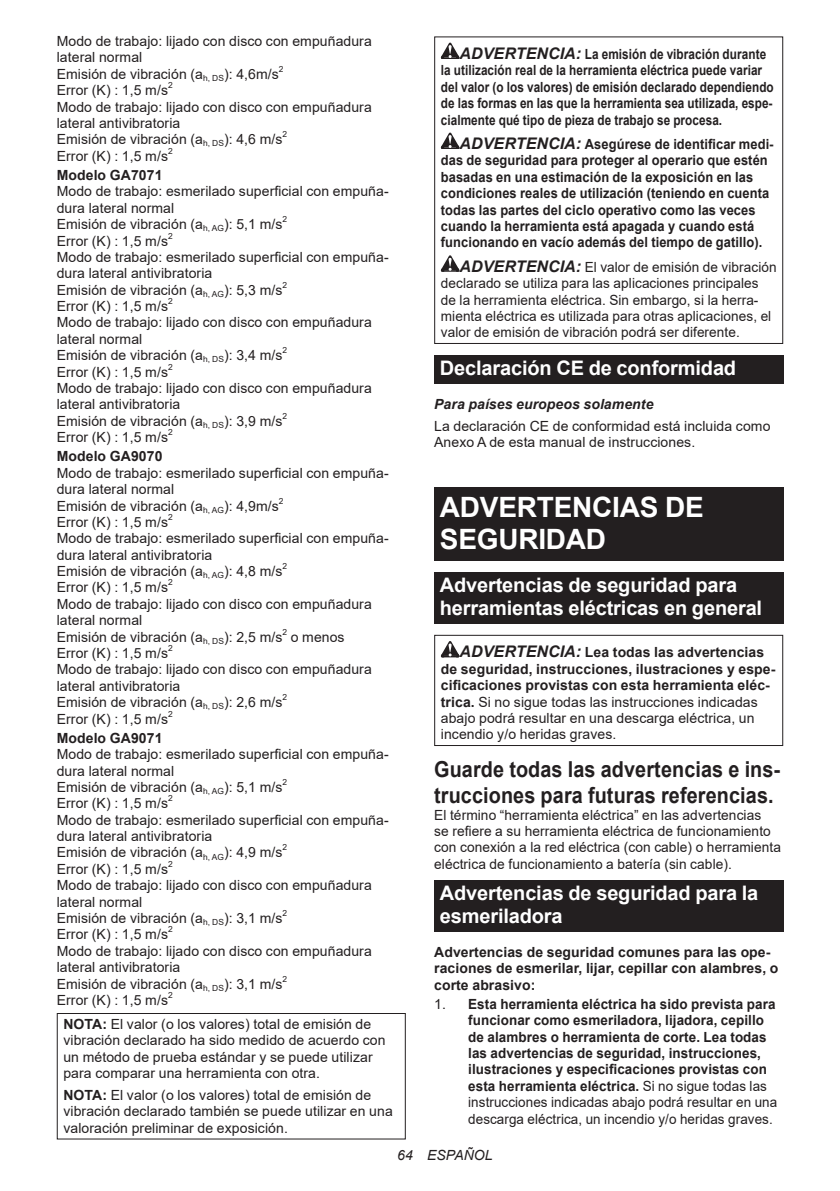
<style>
.page{position:relative;width:840px;height:1191px;background:#fff}
.page>*{position:absolute;margin:0;border:0;box-sizing:border-box;transform-origin:0 0}
.t1{font:700 28px/32.8px "Arial";letter-spacing:-.01em;color:#fff}
.t2{font:700 22px/25.8px "Arial";letter-spacing:.005em;color:#231f20;scale:.9 1}
.t3{font:700 20px/23.4px "Arial";letter-spacing:-.01em;color:#fff}
.t4{font:14px/16.4px "Arial";letter-spacing:.005em;color:#231f20}
.t5{font:700 14px/16.4px "Arial";letter-spacing:.005em;color:#231f20}
.t6{font:700 14px/16.4px "Arial";letter-spacing:.005em;color:#231f20;scale:.96 1}
.t7{font:700 14px/16.4px "Arial";letter-spacing:.005em;color:#231f20;scale:.92 1}
.t8{font:700 14px/16.4px "Arial";letter-spacing:.005em;color:#231f20;scale:.84 1}
.t9{font:italic 700 14px "Arial";letter-spacing:.005em;color:#231f20}
.t10{font:italic 14px "Arial";letter-spacing:.005em;color:#231f20}
.t11{font:8.4px "Arial";color:#231f20}
.s1{font-weight:700}
.s2{font-style:italic;font-size:16px}
.s3{font-weight:700;font-style:italic;font-size:16px}
.s4{font-weight:400}
</style>
<div class="page">
<div style="left:57px;top:1013px;width:348px;height:126px;border:1px solid #231f20"></div>
<svg style="left:440px;top:43px;width:19px;height:16px"></svg>
<svg style="left:440px;top:133px;width:19px;height:16px"></svg>
<svg style="left:440px;top:255px;width:19px;height:17px"></svg>
<div style="left:434px;top:36px;width:348px;height:308px;border:1px solid #231f20"></div>
<div style="left:434px;top:355px;width:348px;height:29px;background:#231f20"></div>
<div style="left:434px;top:487px;width:348px;height:73px;background:#231f20"></div>
<div style="left:434px;top:572px;width:348px;height:52px;background:#231f20"></div>
<svg style="left:440px;top:641px;width:19px;height:16px"></svg>
<div style="left:434px;top:635px;width:348px;height:111px;border:1px solid #231f20"></div>
<div style="left:434px;top:880px;width:348px;height:52px;background:#231f20"></div>
<p class="t4" style="left:57px;top:33px;width:316px">Modo de trabajo: lijado con disco con empuñadura lateral normal<br>Emisión de vibración (a<sub>h,</sub> <sub>DS</sub>): 4,6m/s</p>
<p class="t11" style="left:279px;top:63px;width:6px">2</p>
<p class="t4" style="left:57px;top:82px;width:113px">Error (K) : 1,5 m/s</p>
<p class="t11" style="left:168px;top:79px;width:6px">2</p>
<p class="t4" style="left:57px;top:98px;width:316px">Modo de trabajo: lijado con disco con empuñadura lateral antivibratoria<br>Emisión de vibración (a<sub>h,</sub> <sub>DS</sub>): 4,6 m/s</p>
<p class="t11" style="left:282px;top:129px;width:6px">2</p>
<p class="t4" style="left:57px;top:147px;width:113px">Error (K) : 1,5 m/s</p>
<p class="t11" style="left:168px;top:145px;width:6px">2</p>
<p class="t5" style="left:57px;top:167px;width:107px">Modelo GA7071</p>
<p class="t4" style="left:57px;top:183px;width:333px">Modo de trabajo: esmerilado superficial con empuña&shy;dura lateral normal<br>Emisión de vibración (a<sub>h,</sub> <sub>AG</sub>): 5,1 m/s</p>
<p class="t11" style="left:282px;top:213px;width:6px">2</p>
<p class="t4" style="left:57px;top:232px;width:113px">Error (K) : 1,5 m/s</p>
<p class="t11" style="left:168px;top:230px;width:6px">2</p>
<p class="t4" style="left:57px;top:249px;width:333px">Modo de trabajo: esmerilado superficial con empuña&shy;dura lateral antivibratoria<br>Emisión de vibración (a<sub>h,</sub> <sub>AG</sub>): 5,3 m/s</p>
<p class="t11" style="left:282px;top:279px;width:6px">2</p>
<p class="t4" style="left:57px;top:298px;width:113px">Error (K) : 1,5 m/s</p>
<p class="t11" style="left:168px;top:295px;width:6px">2</p>
<p class="t4" style="left:57px;top:314px;width:316px">Modo de trabajo: lijado con disco con empuñadura lateral normal<br>Emisión de vibración (a<sub>h,</sub> <sub>DS</sub>): 3,4 m/s</p>
<p class="t11" style="left:282px;top:344px;width:6px">2</p>
<p class="t4" style="left:57px;top:363px;width:113px">Error (K) : 1,5 m/s</p>
<p class="t11" style="left:168px;top:361px;width:6px">2</p>
<p class="t4" style="left:57px;top:380px;width:316px">Modo de trabajo: lijado con disco con empuñadura lateral antivibratoria<br>Emisión de vibración (a<sub>h,</sub> <sub>DS</sub>): 3,9 m/s</p>
<p class="t11" style="left:282px;top:410px;width:6px">2</p>
<p class="t4" style="left:57px;top:429px;width:113px">Error (K) : 1,5 m/s</p>
<p class="t11" style="left:168px;top:426px;width:6px">2</p>
<p class="t5" style="left:57px;top:448px;width:107px">Modelo GA9070</p>
<p class="t4" style="left:57px;top:464px;width:333px">Modo de trabajo: esmerilado superficial con empuña&shy;dura lateral normal<br>Emisión de vibración (a<sub>h,</sub> <sub>AG</sub>): 4,9m/s</p>
<p class="t11" style="left:279px;top:495px;width:6px">2</p>
<p class="t4" style="left:57px;top:514px;width:113px">Error (K) : 1,5 m/s</p>
<p class="t11" style="left:168px;top:511px;width:6px">2</p>
<p class="t4" style="left:57px;top:530px;width:333px">Modo de trabajo: esmerilado superficial con empuña&shy;dura lateral antivibratoria<br>Emisión de vibración (a<sub>h,</sub> <sub>AG</sub>): 4,8 m/s</p>
<p class="t11" style="left:282px;top:560px;width:6px">2</p>
<p class="t4" style="left:57px;top:579px;width:113px">Error (K) : 1,5 m/s</p>
<p class="t11" style="left:168px;top:577px;width:6px">2</p>
<p class="t4" style="left:57px;top:595px;width:316px">Modo de trabajo: lijado con disco con empuñadura lateral normal<br>Emisión de vibración (a<sub>h,</sub> <sub>DS</sub>): 2,5 m/s</p>
<p class="t11" style="left:282px;top:626px;width:6px">2</p>
<p class="t4" style="left:290px;top:628px;width:55px">o menos</p>
<p class="t4" style="left:57px;top:645px;width:113px">Error (K) : 1,5 m/s</p>
<p class="t11" style="left:168px;top:642px;width:6px">2</p>
<p class="t4" style="left:57px;top:661px;width:316px">Modo de trabajo: lijado con disco con empuñadura lateral antivibratoria<br>Emisión de vibración (a<sub>h,</sub> <sub>DS</sub>): 2,6 m/s</p>
<p class="t11" style="left:282px;top:691px;width:6px">2</p>
<p class="t4" style="left:57px;top:710px;width:113px">Error (K) : 1,5 m/s</p>
<p class="t11" style="left:168px;top:708px;width:6px">2</p>
<p class="t5" style="left:57px;top:730px;width:107px">Modelo GA9071</p>
<p class="t4" style="left:57px;top:746px;width:333px">Modo de trabajo: esmerilado superficial con empuña&shy;dura lateral normal<br>Emisión de vibración (a<sub>h,</sub> <sub>AG</sub>): 5,1 m/s</p>
<p class="t11" style="left:282px;top:776px;width:6px">2</p>
<p class="t4" style="left:57px;top:795px;width:113px">Error (K) : 1,5 m/s</p>
<p class="t11" style="left:168px;top:792px;width:6px">2</p>
<p class="t4" style="left:57px;top:811px;width:333px">Modo de trabajo: esmerilado superficial con empuña&shy;dura lateral antivibratoria<br>Emisión de vibración (a<sub>h,</sub> <sub>AG</sub>): 4,9 m/s</p>
<p class="t11" style="left:282px;top:841px;width:6px">2</p>
<p class="t4" style="left:57px;top:860px;width:113px">Error (K) : 1,5 m/s</p>
<p class="t11" style="left:168px;top:858px;width:6px">2</p>
<p class="t4" style="left:57px;top:877px;width:316px">Modo de trabajo: lijado con disco con empuñadura lateral normal<br>Emisión de vibración (a<sub>h,</sub> <sub>DS</sub>): 3,1 m/s</p>
<p class="t11" style="left:282px;top:907px;width:6px">2</p>
<p class="t4" style="left:57px;top:926px;width:113px">Error (K) : 1,5 m/s</p>
<p class="t11" style="left:168px;top:923px;width:6px">2</p>
<p class="t4" style="left:57px;top:942px;width:316px">Modo de trabajo: lijado con disco con empuñadura lateral antivibratoria<br>Emisión de vibración (a<sub>h,</sub> <sub>DS</sub>): 3,1 m/s</p>
<p class="t11" style="left:282px;top:972px;width:6px">2</p>
<p class="t4" style="left:57px;top:991px;width:113px">Error (K) : 1,5 m/s</p>
<p class="t11" style="left:168px;top:989px;width:6px">2</p>
<p class="t4" style="left:63px;top:1015px;width:323px"><span class="s1">NOTA:</span> El valor (o los valores) total de emisión de vibración declarado ha sido medido de acuerdo con un método de prueba estándar y se puede utilizar para comparar una herramienta con otra.</p>
<p class="t4" style="left:63px;top:1086px;width:331px"><span class="s1">NOTA:</span> El valor (o los valores) total de emisión de vibración declarado también se puede utilizar en una valoración preliminar de exposición.</p>
<p class="t8" style="left:440px;top:46px;width:397px;text-indent:19px"><span class="s2">ADVERTENCIA:</span> La emisión de vibración durante la utilización real de la herramienta eléctrica puede variar del valor (o los valores) de emisión declarado dependiendo de las formas en las que la herramienta sea utilizada, espe&shy;cialmente qué tipo de pieza de trabajo se procesa.</p>
<p class="t7" style="left:440px;top:136px;width:363px;text-indent:19px"><span class="s2">ADVERTENCIA:</span> Asegúrese de identificar medi&shy;das de seguridad para proteger al operario que estén basadas en una estimación de la exposición en las condiciones reales de utilización (teniendo en cuenta todas las partes del ciclo operativo como las veces cuando la herramienta está apagada y cuando está funcionando en vacío además del tiempo de gatillo).</p>
<p class="t4" style="left:440px;top:258px;width:337px;text-indent:19px"><span class="s3">ADVERTENCIA:</span> El valor de emisión de vibración declarado se utiliza para las aplicaciones principales de la herramienta eléctrica. Sin embargo, si la herra&shy;mienta eléctrica es utilizada para otras aplicaciones, el valor de emisión de vibración podrá ser diferente.</p>
<h3 class="t3" style="left:439px;top:357px;width:298px">Declaración CE de conformidad</h3>
<p class="t9" style="left:434px;top:394px;width:221px">Para países europeos solamente</p>
<p class="t4" style="left:434px;top:417px;width:337px">La declaración CE de conformidad está incluida como<br>Anexo A de esta manual de instrucciones.</p>
<h1 class="t1" style="left:439px;top:490px;width:265px">ADVERTENCIAS DE<br>SEGURIDAD</h1>
<h3 class="t3" style="left:439px;top:573px;width:323px">Advertencias de seguridad para herramientas eléctricas en general</h3>
<p class="t5" style="left:440px;top:644px;width:336px;text-indent:19px"><span class="s2">ADVERTENCIA:</span> Lea todas las advertencias de seguridad, instrucciones, ilustraciones y espe&shy;cificaciones provistas con esta herramienta eléc&shy;trica. <span class="s4">Si no sigue todas las instrucciones indicadas abajo podrá resultar en una descarga eléctrica, un incendio y/o heridas graves.</span></p>
<h2 class="t2" style="left:434px;top:757px;width:385px">Guarde todas las advertencias e ins&shy;trucciones para futuras referencias.</h2>
<p class="t4" style="left:434px;top:806px;width:348px">El término “herramienta eléctrica” en las advertencias<br>se refiere a su herramienta eléctrica de funcionamiento con conexión a la red eléctrica (con cable) o herramienta eléctrica de funcionamiento a batería (sin cable).</p>
<h3 class="t3" style="left:439px;top:881px;width:320px">Advertencias de seguridad para la esmeriladora</h3>
<p class="t5" style="left:434px;top:944px;width:345px">Advertencias de seguridad comunes para las ope&shy;raciones de esmerilar, lijar, cepillar con alambres, o corte abrasivo:</p>
<p class="t6" style="left:468px;top:996px;width:323px;text-indent:-34px"><span class="s4">1.</span> Esta herramienta eléctrica ha sido prevista para funcionar como esmeriladora, lijadora, cepillo de alambres o herramienta de corte. Lea todas las advertencias de seguridad, instrucciones, ilustraciones y especificaciones provistas con esta herramienta eléctrica. <span class="s4">Si no sigue todas las instrucciones indicadas abajo podrá resultar en una descarga eléctrica, un incendio y/o heridas graves.</span></p>
<p class="t10" style="left:397px;top:1146px;width:97px">64 ESPAÑOL</p>
</div>
